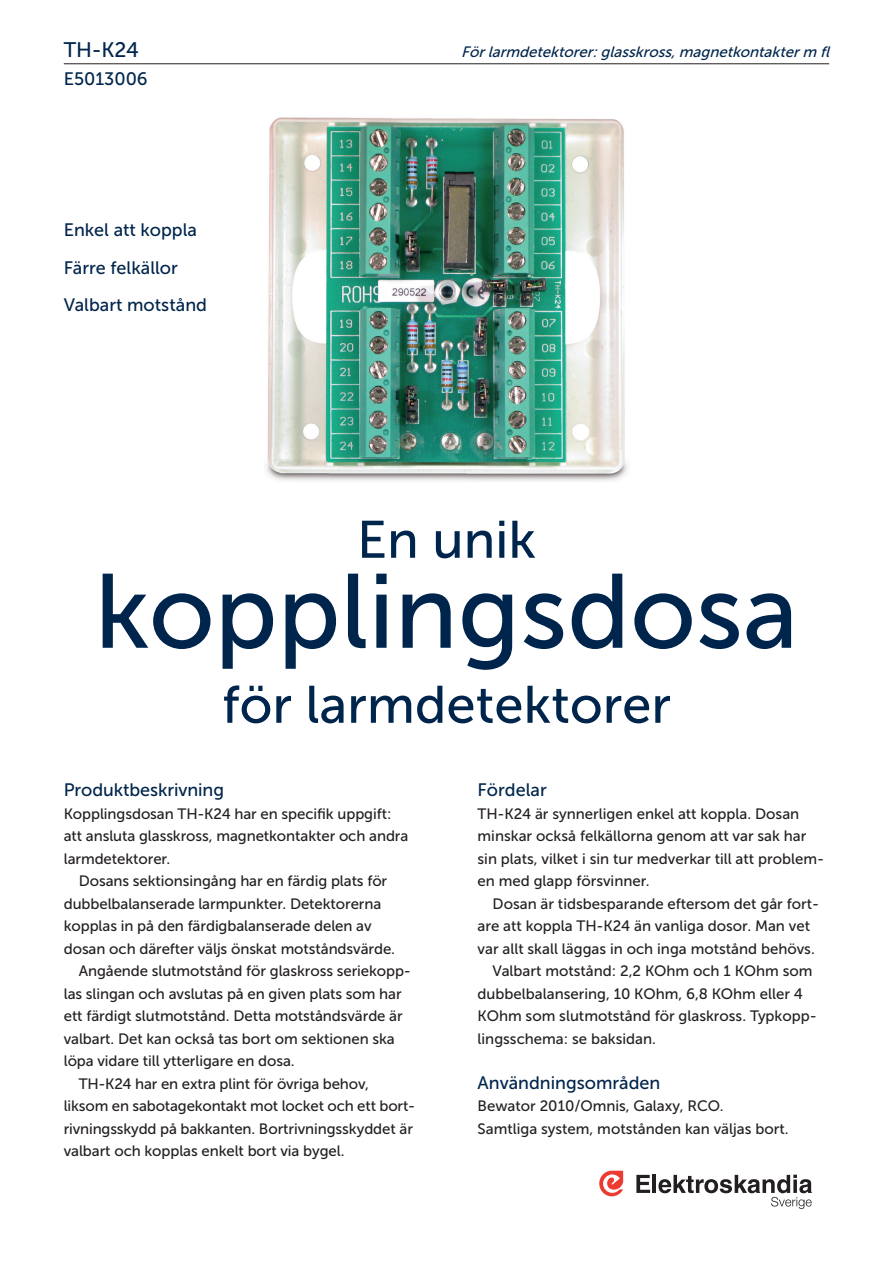
<style>
.page{position:relative;width:893px;height:1263px;background:#fff}
.page>*{position:absolute;margin:0;border:0;box-sizing:border-box;transform-origin:0 0}
.t1{font:105px "Museo Sans 500";color:#00254c}
.t2{font:52.5px "Museo Sans 500";color:#00254c}
.t3{font:21px "Museo Sans 500";color:#00254c}
.t4{font:18px "Museo Sans 500";color:#00254c}
.t5{font:15px/22.5px "Museo Sans 500";letter-spacing:-.005em;color:#231f20}
.t6{font:italic 15px "Museo Sans 500";color:#00254c}
</style>
<div class="page">
<img style="left:266px;top:117px;width:362px;height:364px">
<hr style="left:64px;top:63px;width:765px;height:1px;background:#231f20">
<svg style="left:636px;top:1175px;width:14px;height:18px"></svg>
<hr style="left:653px;top:1175px;width:3px;height:18px;background:#231f20">
<svg style="left:599px;top:1171px;width:24px;height:25px"></svg>
<svg style="left:658px;top:1175px;width:154px;height:34px"></svg>
<p class="t3" style="left:64px;top:38px;width:77px">TH-K24</p>
<p class="t6" style="left:461px;top:44px;width:374px">Förlarmdetektorer:glasskross,magnetkontakterm fl</p>
<p class="t4" style="left:64px;top:69px;width:85px">E5013006</p>
<p class="t4" style="left:64px;top:220px;width:135px">Enkel att koppla</p>
<p class="t4" style="left:64px;top:258px;width:116px">Färre felkällor</p>
<p class="t4" style="left:64px;top:295px;width:145px">Valbart motstånd</p>
<p class="t2" style="left:357px;top:511px;width:180px">En unik</p>
<p class="t1" style="left:95px;top:554px;width:705px">kopplingsdosa</p>
<p class="t2" style="left:222px;top:676px;width:451px">för larmdetektorer</p>
<p class="t4" style="left:64px;top:780px;width:162px">Produktbeskrivning</p>
<p class="t5" style="left:64px;top:802px;width:329px">Kopplingsdosan TH-K24 har en specifik uppgift:</p>
<p class="t5" style="left:64px;top:825px;width:346px">att ansluta glasskross, magnetkontakter och andra</p>
<p class="t5" style="left:64px;top:847px;width:108px">larmdetektorer.</p>
<p class="t5" style="left:79px;top:870px;width:310px">Dosans sektionsingång har en färdig plats för</p>
<p class="t5" style="left:64px;top:892px;width:319px">dubbelbalanserade larmpunkter. Detektorerna</p>
<p class="t5" style="left:64px;top:915px;width:309px">kopplas in på den färdigbalanserade delen av</p>
<p class="t5" style="left:64px;top:937px;width:333px">dosan och därefter väljs önskat motståndsvärde.</p>
<p class="t5" style="left:79px;top:960px;width:334px">Angående slutmotstånd för glaskross seriekopp-</p>
<p class="t5" style="left:64px;top:982px;width:339px">las slingan och avslutas på en given plats som har</p>
<p class="t5" style="left:64px;top:1005px;width:340px">ett färdigt slutmotstånd. Detta motståndsvärde är</p>
<p class="t5" style="left:64px;top:1027px;width:332px">valbart. Det kan också tas bort om sektionen ska</p>
<p class="t5" style="left:64px;top:1050px;width:232px">löpa vidare till ytterligare en dosa.</p>
<p class="t5" style="left:79px;top:1072px;width:292px">TH-K24 har en extra plint för övriga behov,</p>
<p class="t5" style="left:64px;top:1095px;width:353px">liksom en sabotagekontakt mot locket och ett bort&shy;rivningsskydd på bakkanten. Bortrivningsskyddet är valbart och kopplas enkelt bort via bygel.</p>
<p class="t4" style="left:478px;top:780px;width:71px">Fördelar</p>
<p class="t5" style="left:478px;top:802px;width:348px">TH-K24 är synnerligen enkel att koppla. Dosan minskar också felkällorna genom att var sak har sin plats, vilket i sin tur medverkar till att problem&shy;en med glapp försvinner.</p>
<p class="t5" style="left:478px;top:892px;width:343px;text-indent:15px">Dosan är tidsbesparande eftersom det går fort&shy;are att koppla TH-K24 än vanliga dosor. Man vet var allt skall läggas in och inga motstånd behövs.</p>
<p class="t5" style="left:478px;top:960px;width:341px;text-indent:15px">Valbart motstånd: 2,2 KOhm och 1 KOhm som dubbelbalansering, 10 KOhm, 6,8 KOhm eller 4<br>KOhm som slutmotstånd för glaskross. Typkopp&shy;lingsschema: se baksidan.</p>
<p class="t4" style="left:478px;top:1073px;width:184px">Användningsområden</p>
<p class="t5" style="left:478px;top:1095px;width:247px">Bewator 2010/Omnis, Galaxy, RCO.</p>
<p class="t5" style="left:478px;top:1117px;width:312px">Samtliga system, motstånden kan väljas bort.</p>
</div>
